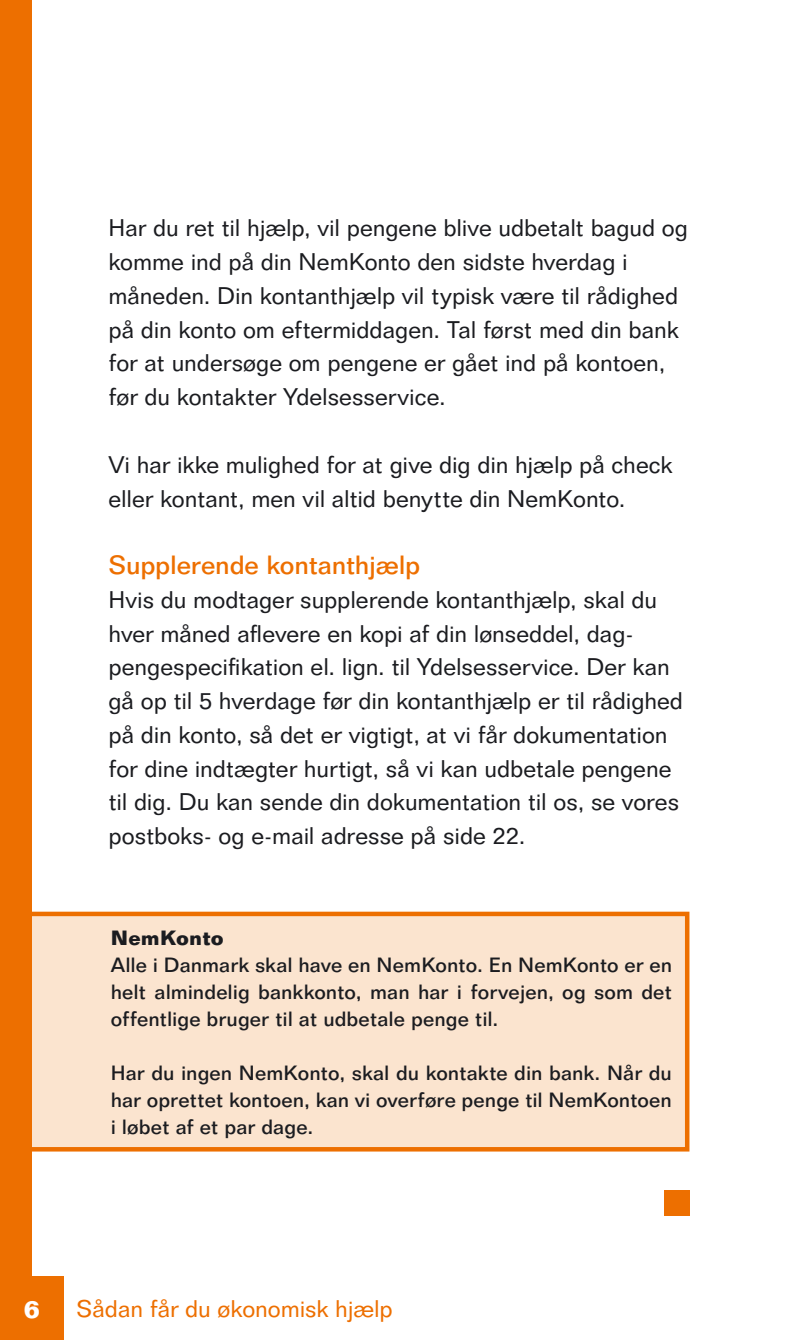
<style>
.page{position:relative;width:798px;height:1340px;background:#fff}
.page>*{position:absolute;margin:0;border:0;box-sizing:border-box;transform-origin:0 0}
.t1{font:500 25.88px "Folio BT";letter-spacing:-.01em;color:#ed6f00}
.t2{font:700 24.75px "Folio BT";color:#fff}
.t3{font:23.62px/33.8px "Folio BT";letter-spacing:-.005em;color:#1b1c20}
.t4{font:23.62px "Folio BT";letter-spacing:-.005em;color:#ed6f00}
.t5{font:500 20.25px/27px "Folio BT";letter-spacing:.005em;color:#1b1c20;text-align:justify}
.t6{font:700 20.25px "Folio BT";letter-spacing:.01em;color:#1b1c20}
</style>
<div class="page">
<div style="left:32px;top:911px;width:657px;height:240px;background:#fbe4cf"></div>
<div style="left:0;top:0;width:32px;height:1339px;background:#ed6f00"></div>
<div style="left:0;top:1276px;width:64px;height:63px;background:#ed6f00"></div>
<div style="left:663px;top:1189px;width:26px;height:26px;background:#ed6f00"></div>
<p class="t3" style="left:108px;top:211px;width:581px">Har du ret til hjælp, vil pengene blive udbetalt bagud og komme ind på din NemKonto den sidste hverdag i måneden. Din kontanthjælp vil typisk være til rådighed på din konto om eftermiddagen. Tal først med din bank for at undersøge om pengene er gået ind på kontoen, før du kontakter Ydelsesservice.</p>
<p class="t3" style="left:108px;top:447px;width:565px">Vi har ikke mulighed for at give dig din hjælp på check eller kontant, men vil altid benytte din NemKonto.</p>
<p class="t1" style="left:108px;top:549px;width:313px">Supplerende kontanthjælp</p>
<p class="t3" style="left:108px;top:582px;width:576px">Hvis du modtager supplerende kontanthjælp, skal du hver måned aflevere en kopi af din lønseddel, dag&shy;pengespecifikation el. lign. til Ydelsesservice. Der kan gå op til 5 hverdage før din kontanthjælp er til rådighed på din konto, så det er vigtigt, at vi får dokumentation for dine indtægter hurtigt, så vi kan udbetale pengene til dig. Du kan sende din dokumentation til os, se vores postboks- og e-mail adresse på side 22.</p>
<p class="t6" style="left:111px;top:929px;width:114px">NemKonto</p>
<p class="t5" style="left:111px;top:951px;width:562px">Alle i Danmark skal have en NemKonto. En NemKonto er en helt almindelig bankkonto, man har i forvejen, og som det offentlige bruger til at udbetale penge til.</p>
<p class="t5" style="left:111px;top:1059px;width:562px">Har du ingen NemKonto, skal du kontakte din bank. Når du har oprettet kontoen, kan vi overføre penge til NemKontoen i løbet af et par dage.</p>
<p class="t2" style="left:24px;top:1298px;width:18px">6</p>
<p class="t4" style="left:77px;top:1294px;width:317px">Sådan får du økonomisk hjælp</p>
</div>
